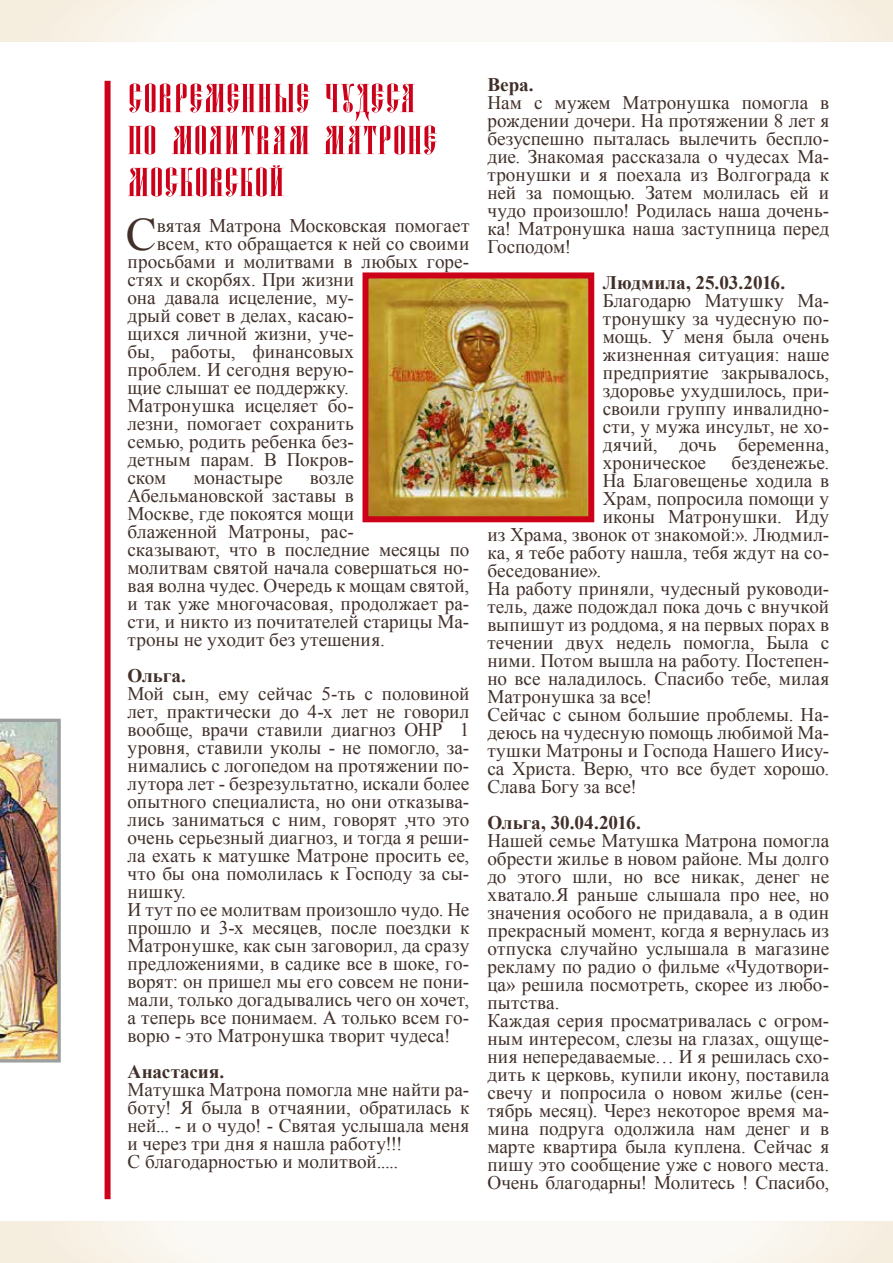
<style>
.page{position:relative;width:893px;height:1263px;background:#fff}
.page>*{position:absolute;margin:0;border:0;box-sizing:border-box;transform-origin:0 0}
.t1{font:46.35px "Times New Roman";color:#41302a}
.t2{font:35.25px/42px "Kathisma Ucs";letter-spacing:.005em;color:#cc0019;scale:1.7 1}
.t3{font:19.2px/18px "Times New Roman";color:#41302a}
.t4{font:700 19.2px "Times New Roman";letter-spacing:-.005em;color:#41302a}
</style>
<div class="page">
<div style="left:105px;top:81px;width:6px;height:1118px;background:#cc0019"></div>
<div style="left:0;top:1222px;width:893px;height:41px;background:#f5eddd"></div>
<svg style="left:95px;top:1222px;width:741px;height:41px;background:#faf7f3"></svg>
<div style="left:0;top:0;width:893px;height:41px;background:#f5eddd"></div>
<svg style="left:95px;top:0;width:741px;height:41px;background:#faf7f3"></svg>
<img style="left:0;top:719px;width:61px;height:343px">
<img style="left:369px;top:279px;width:218px;height:236px">
<div style="left:362px;top:272px;width:232px;height:250px;border:6px solid #cc0019"></div>
<h2 class="t2" style="left:128px;top:77px;width:184px">Современные чудеса по молитвам Матроне<br>Московской</h2>
<h1 class="t1" style="left:126px;top:203px;width:32px">С</h1>
<p class="t3" style="left:157px;top:216px;width:314px">вятая Матрона Московская помогает</p>
<p class="t3" style="left:157px;top:234px;width:314px">всем, кто обращается к ней со своими</p>
<p class="t3" style="left:128px;top:252px;width:343px">просьбами и молитвами в любых горе-</p>
<p class="t3" style="left:128px;top:270px;width:228px">стях и скорбях. При жизни</p>
<p class="t3" style="left:128px;top:288px;width:228px">она давала исцеление, му-</p>
<p class="t3" style="left:128px;top:306px;width:228px">дрый совет в делах, касаю-</p>
<p class="t3" style="left:128px;top:324px;width:228px">щихся личной жизни, уче-</p>
<p class="t3" style="left:128px;top:342px;width:228px">бы, работы, финансовых</p>
<p class="t3" style="left:128px;top:360px;width:228px">проблем. И сегодня верую-</p>
<p class="t3" style="left:128px;top:378px;width:223px">щие слышат ее поддержку.</p>
<p class="t3" style="left:128px;top:396px;width:228px">Матронушка исцеляет бо-</p>
<p class="t3" style="left:128px;top:414px;width:228px">лезни, помогает сохранить</p>
<p class="t3" style="left:128px;top:432px;width:228px">семью, родить ребенка без-</p>
<p class="t3" style="left:128px;top:450px;width:228px">детным парам. В Покров-</p>
<p class="t3" style="left:128px;top:468px;width:40px">ском</p>
<p class="t3" style="left:193px;top:468px;width:91px">монастыре</p>
<p class="t3" style="left:128px;top:468px;width:343px;text-indent:182px">возле<br>Абельмановской заставы в<br>Москве, где покоятся мощи<br>блаженной Матроны, рас-<br>сказывают, что в последние месяцы по молитвам святой начала совершаться но&shy;вая волна чудес. Очередь к мощам святой, и так уже многочасовая, продолжает ра&shy;сти, и никто из почитателей старицы Ма&shy;троны не уходит без утешения.</p>
<p class="t4" style="left:128px;top:662px;width:60px">Ольга.</p>
<p class="t3" style="left:128px;top:684px;width:343px">Мой сын, ему сейчас 5-ть с половиной лет, практически до 4-х лет не говорил вообще, врачи ставили диагноз ОНР 1 уровня, ставили уколы - не помогло, за&shy;нимались с логопедом на протяжении по&shy;лутора лет - безрезультатно, искали более опытного специалиста, но они отказыва&shy;лись заниматься с ним, говорят ,что это очень серьезный диагноз, и тогда я реши&shy;ла ехать к матушке Матроне просить ее, что бы она помолилась к Господу за сы&shy;нишку.<br>И тут по ее молитвам произошло чудо. Не прошло и 3-х месяцев, после поездки к Матронушке, как сын заговорил, да сразу предложениями, в садике все в шоке, го&shy;ворят: он пришел мы его совсем не пони&shy;мали, только догадывались чего он хочет, а теперь все понимаем. А только всем го&shy;ворю - это Матронушка творит чудеса!</p>
<p class="t4" style="left:128px;top:1058px;width:98px">Анастасия.</p>
<p class="t3" style="left:128px;top:1080px;width:343px">Матушка Матрона помогла мне найти ра&shy;боту! Я была в отчаянии, обратилась к ней... - и о чудо! - Святая услышала меня и через три дня я нашла работу!!!<br>С благодарностью и молитвой.....</p>
<p class="t4" style="left:487px;top:71px;width:48px">Вера.</p>
<p class="t3" style="left:487px;top:93px;width:343px;text-align:justify">Нам с мужем Матронушка помогла в рождении дочери. На протяжении 8 лет я безуспешно пыталась вылечить беспло&shy;дие. Знакомая рассказала о чудесах Ма&shy;тронушки и я поехала из Волгограда к ней за помощью. Затем молилась ей и чудо произошло! Родилась наша дочень&shy;ка! Матронушка наша заступница перед Господом!</p>
<p class="t4" style="left:603px;top:269px;width:184px">Людмила, 25.03.2016.</p>
<p class="t3" style="left:603px;top:291px;width:228px;text-align:justify">Благодарю Матушку Ма&shy;тронушку за чудесную по&shy;мощь. У меня была очень жизненная ситуация: наше предприятие закрывалось, здоровье ухудшилось, при&shy;своили группу инвалидно&shy;сти, у мужа инсульт, не хо&shy;дячий, дочь беременна, хроническое</p>
<p class="t3" style="left:732px;top:453px;width:99px">безденежье.</p>
<p class="t3" style="left:603px;top:471px;width:228px">На Благовещенье ходила в</p>
<p class="t3" style="left:603px;top:489px;width:228px">Храм, попросила помощи у</p>
<p class="t3" style="left:603px;top:507px;width:228px">иконы Матронушки. Иду</p>
<p class="t3" style="left:487px;top:525px;width:343px">из Храма, звонок от знакомой:». Людмил-</p>
<p class="t3" style="left:487px;top:543px;width:343px">ка, я тебе работу нашла, тебя ждут на со-</p>
<p class="t3" style="left:487px;top:561px;width:116px">беседование».</p>
<p class="t3" style="left:487px;top:579px;width:343px">На работу приняли, чудесный руководи-</p>
<p class="t3" style="left:487px;top:597px;width:343px">тель, даже подождал пока дочь с внучкой</p>
<p class="t3" style="left:487px;top:615px;width:343px">выпишут из роддома, я на первых порах в</p>
<p class="t3" style="left:487px;top:633px;width:343px">течении двух недель помогла, Была с</p>
<p class="t3" style="left:487px;top:651px;width:343px">ними. Потом вышла на работу. Постепен-</p>
<p class="t3" style="left:487px;top:669px;width:343px">но все наладилось. Спасибо тебе, милая</p>
<p class="t3" style="left:487px;top:687px;width:166px">Матронушка за все!</p>
<p class="t3" style="left:487px;top:705px;width:343px">Сейчас с сыном большие проблемы. На-</p>
<p class="t3" style="left:487px;top:723px;width:343px">деюсь на чудесную помощь любимой Ма-</p>
<p class="t3" style="left:487px;top:741px;width:343px">тушки Матроны и Господа Нашего Иису-</p>
<p class="t3" style="left:487px;top:759px;width:343px">са Христа. Верю, что все будет хорошо.</p>
<p class="t3" style="left:487px;top:777px;width:151px">Слава Богу за все!</p>
<p class="t4" style="left:487px;top:809px;width:155px">Ольга, 30.04.2016.</p>
<p class="t3" style="left:487px;top:831px;width:343px">Нашей семье Матушка Матрона помогла обрести жилье в новом районе. Мы долго до этого шли, но все никак, денег не хватало.Я раньше слышала про нее, но значения особого не придавала, а в один прекрасный момент, когда я вернулась из отпуска случайно услышала в магазине рекламу по радио о фильме «Чудотвори&shy;ца» решила посмотреть, скорее из любо&shy;пытства.<br>Каждая серия просматривалась с огром&shy;ным интересом, слезы на глазах, ощуще&shy;ния непередаваемые… И я решилась схо&shy;дить к церковь, купили икону, поставила свечу и попросила о новом жилье (сен&shy;тябрь месяц). Через некоторое время ма&shy;мина подруга одолжила нам денег и в марте квартира была куплена. Сейчас я пишу это сообщение уже с нового места.<br>Очень благодарны! Молитесь ! Спасибо,</p>
</div>
